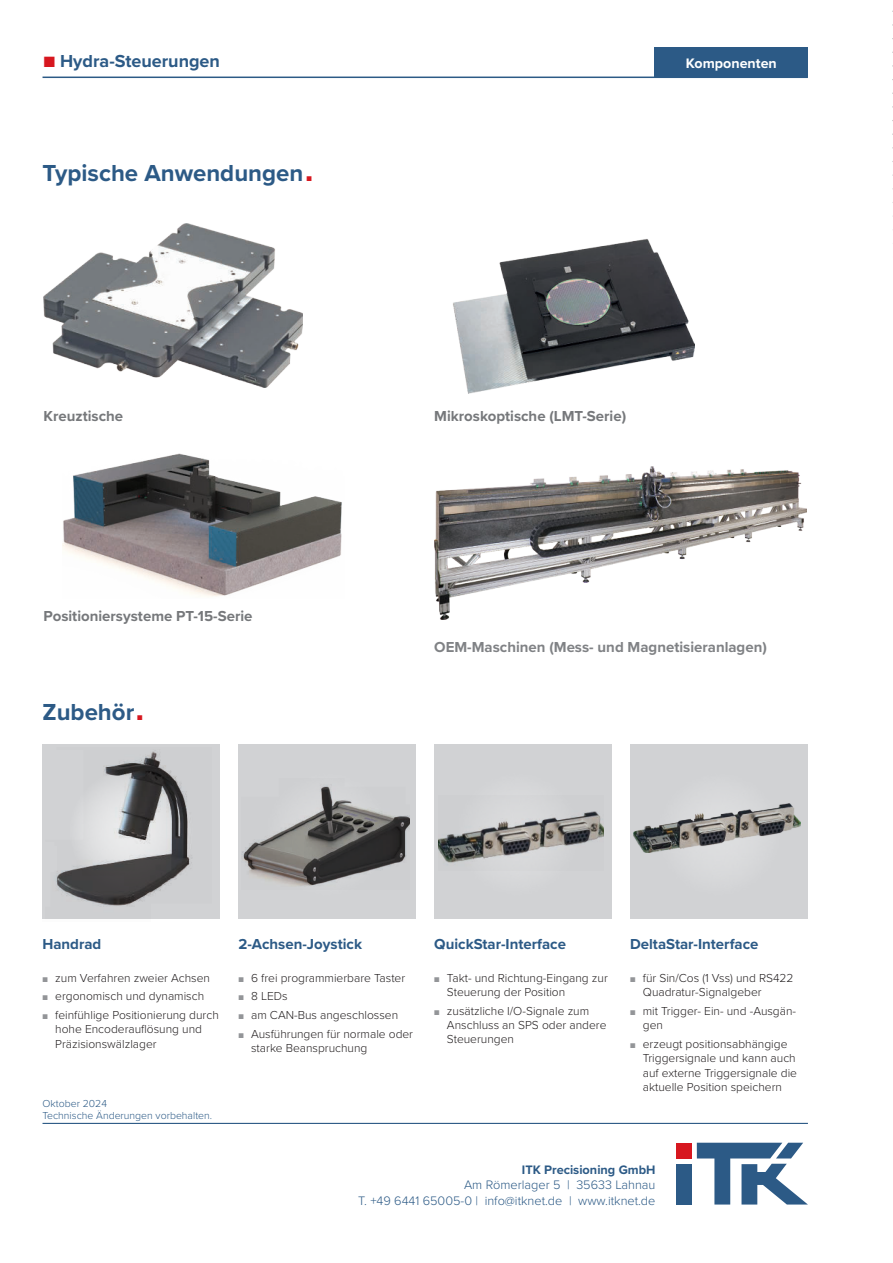
<style>
.page{position:relative;width:893px;height:1263px;background:#fff}
.page>*{position:absolute;margin:0;border:0;box-sizing:border-box;transform-origin:0 0}
.t1{font:700 24px "Proxima Nova";color:#2c5a86}
.t2{font:700 18px "Proxima Nova";color:#2c5a86}
.t3{font:700 15px "Proxima Nova";color:#76787b}
.t4{font:700 15px "Proxima Nova";color:#2c5a86}
.t5{font:700 15px "Proxima Nova";color:#808285}
.t6{font:700 14.25px "Proxima Nova";color:#fff}
.t7{font:300 12.75px/15.3px "Proxima Nova";color:#2c5a86;text-align:right}
.t8{font:700 12.75px "Proxima Nova";color:#2c5a86}
.t9{font:300 12px/14.4px "Proxima Nova";color:#231f20}
.t10{font:300 10.5px/12.6px "Proxima Nova";color:#2c5a86}
.t11{font:700 8.25px "Proxima Nova";color:#d7171f}
.s1{color:#d7171f}
.s2{font-size:8.25px;color:#939598}
</style>
<div class="page">
<div style="left:43px;top:744px;width:177px;height:174px;background:#d1d2d4"></div>
<div style="left:434px;top:744px;width:178px;height:174px;background:#d1d2d4"></div>
<div style="left:238px;top:744px;width:178px;height:174px;background:#d1d2d4"></div>
<svg style="left:892px;top:10px;width:1px;height:207px"></svg>
<div style="left:630px;top:744px;width:178px;height:174px;background:#d1d2d4"></div>
<div style="left:657px;top:772px;width:124px;height:124px;background:#d5d6d8;border-radius:50%"></div>
<div style="left:655px;top:47px;width:153px;height:30px;background:#2c5a86"></div>
<hr style="left:43px;top:1123px;width:765px;height:1px;background:#2c5a86">
<hr style="left:43px;top:77px;width:765px;height:1px;background:#2c5a86">
<img style="left:44px;top:224px;width:259px;height:164px">
<hr style="left:892px;top:592px;width:1px;height:88px;background:#2c5a86">
<img style="left:453px;top:239px;width:242px;height:155px">
<img style="left:434px;top:467px;width:373px;height:152px">
<img style="left:63px;top:453px;width:279px;height:144px">
<img style="left:43px;top:750px;width:168px;height:169px">
<img style="left:242px;top:786px;width:167px;height:100px">
<img style="left:438px;top:811px;width:166px;height:52px">
<img style="left:633px;top:804px;width:167px;height:49px">
<div style="left:676px;top:1143px;width:16px;height:15px;background:#d7171f"></div>
<div style="left:676px;top:1164px;width:16px;height:40px;background:#2c5a86"></div>
<svg style="left:697px;top:1143px;width:110px;height:61px"></svg>
<h2 class="t2" style="left:44px;top:53px;width:178px"><span class="s1">■</span> Hydra-Steuerungen</h2>
<h1 class="t1" style="left:43px;top:162px;width:262px">Typische Anwendungen</h1>
<p class="t11" style="left:306px;top:174px;width:7px">■</p>
<p class="t6" style="left:686px;top:57px;width:92px">Komponenten</p>
<p class="t3" style="left:44px;top:410px;width:81px">Kreuztische</p>
<p class="t3" style="left:434px;top:410px;width:193px">Mikroskoptische (LMT-Serie)</p>
<p class="t3" style="left:44px;top:610px;width:210px">Positioniersysteme PT-15-Serie</p>
<h1 class="t1" style="left:43px;top:702px;width:93px">Zubehör</h1>
<p class="t11" style="left:137px;top:714px;width:7px">■</p>
<p class="t5" style="left:434px;top:641px;width:334px">OEM-Maschinen (Mess- und Magnetisieranlagen)</p>
<p class="t4" style="left:43px;top:938px;width:60px">Handrad</p>
<p class="t9" style="left:43px;top:971px;width:169px"><span class="s2">■</span> zum Verfahren zweier Achsen</p>
<p class="t9" style="left:43px;top:989px;width:163px"><span class="s2">■</span> ergonomisch und dynamisch</p>
<p class="t9" style="left:55px;top:1008px;width:165px;text-indent:-13px"><span class="s2">■</span> feinfühlige Positionierung durch hohe Encoderauflösung und<br>Präzisionswälzlager</p>
<p class="t10" style="left:43px;top:1097px;width:171px">Oktober 2024<br>Technische Änderungen vorbehalten.</p>
<p class="t4" style="left:238px;top:938px;width:125px">2-Achsen-Joystick</p>
<p class="t9" style="left:238px;top:971px;width:168px"><span class="s2">■</span> 6 frei programmierbare Taster</p>
<p class="t9" style="left:238px;top:989px;width:51px"><span class="s2">■</span> 8 LEDs</p>
<p class="t9" style="left:238px;top:1008px;width:161px"><span class="s2">■</span> am CAN-Bus angeschlossen</p>
<p class="t9" style="left:251px;top:1027px;width:163px;text-indent:-13px"><span class="s2">■</span> Ausführungen für normale oder starke Beanspruchung</p>
<p class="t4" style="left:434px;top:938px;width:133px">QuickStar-Interface</p>
<p class="t9" style="left:447px;top:971px;width:162px;text-indent:-13px"><span class="s2">■</span> Takt- und Richtung-Eingang zur<br>Steuerung der Position</p>
<p class="t9" style="left:447px;top:1004px;width:161px;text-indent:-13px"><span class="s2">■</span> zusätzliche I/O-Signale zum<br>Anschluss an SPS oder andere<br>Steuerungen</p>
<p class="t4" style="left:630px;top:938px;width:130px">DeltaStar-Interface</p>
<p class="t9" style="left:643px;top:971px;width:152px;text-indent:-13px"><span class="s2">■</span> für Sin/Cos (1 Vss) und RS422<br>Quadratur-Signalgeber</p>
<p class="t9" style="left:643px;top:1004px;width:155px;text-indent:-13px"><span class="s2">■</span> mit Trigger- Ein- und -Ausgän&shy;gen</p>
<p class="t9" style="left:643px;top:1037px;width:156px;text-indent:-13px"><span class="s2">■</span> erzeugt positionsabhängige<br>Triggersignale und kann auch auf externe Triggersignale die aktuelle Position speichern</p>
<p class="t8" style="left:522px;top:1164px;width:135px">ITK Precisioning GmbH</p>
<p class="t7" style="left:358px;top:1178px;width:299px">Am Römerlager 5 | 35633 Lahnau<br>T. +49 6441 65005-0 | info@itknet.de | www.itknet.de</p>
</div>
